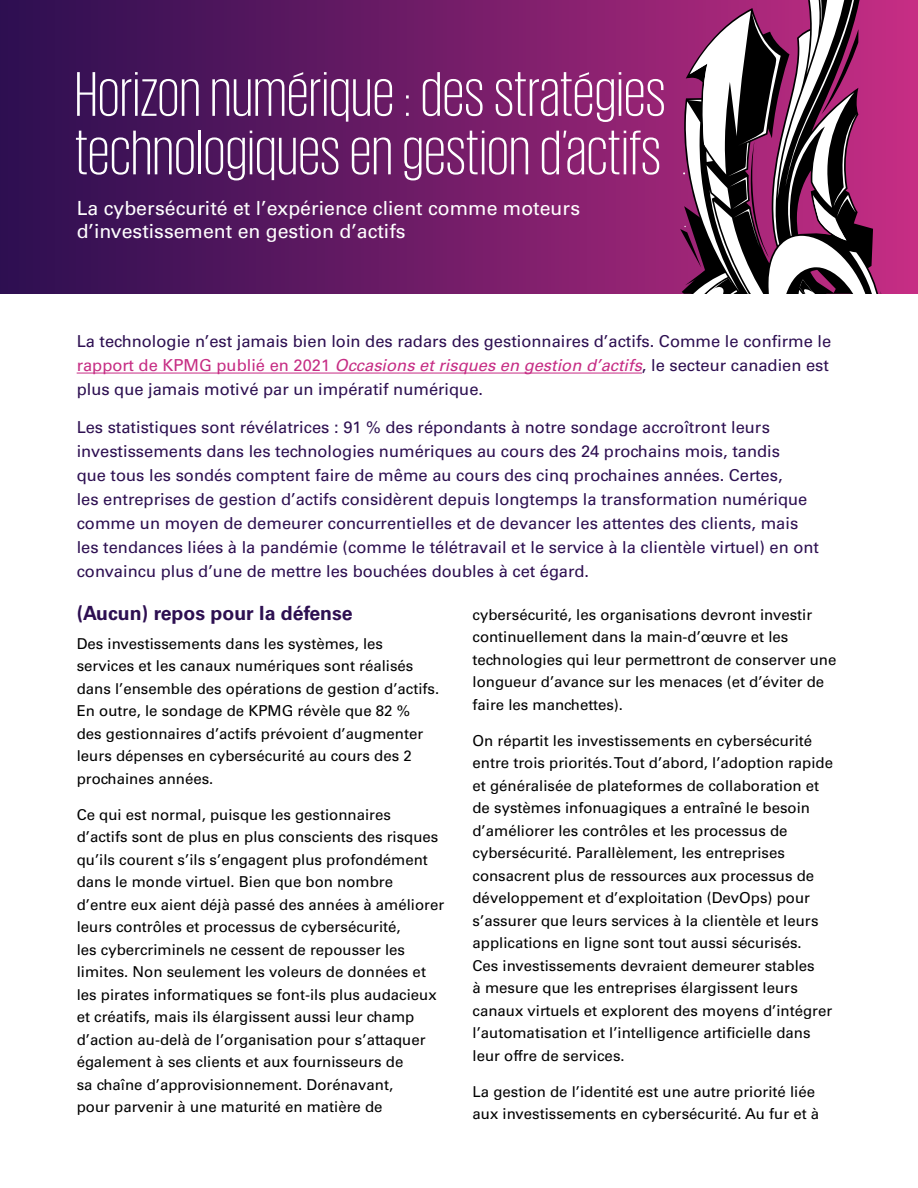
<style>
.page{position:relative;width:918px;height:1188px;background:#fff}
.page>*{position:absolute;margin:0;border:0;box-sizing:border-box;transform-origin:0 0}
.t1{font:300 64.5px/58.5px "KPMG";letter-spacing:.015em;color:#fff}
.t2{font:19.5px/23.4px "Univers LT Std";color:#fff}
.t3{font:700 19.5px "Univers LT Std";color:#2d0f51}
.t4{font:16.5px/24px "Univers LT Std";color:#2d0f51}
.t5{font:15px/22.5px "Univers LT Std";color:#000}
.s1{color:#c62d84}
.s2{font-style:italic;color:#c62d84}
</style>
<div class="page">
<svg style="left:0;top:0;width:918px;height:294px;background:#661a64"></svg>
<svg style="left:680px;top:0;width:206px;height:294px"></svg>
<hr style="left:77px;top:373px;width:565px;height:1px;background:#c62d84">
<h1 class="t1" style="left:75px;top:63px;width:592px">Horizon numérique : des stratégies technologiques en gestion d’actifs</h1>
<h2 class="t2" style="left:77px;top:196px;width:505px">La cybersécurité et l’expérience client comme moteurs d’investissement en gestion d’actifs</h2>
<p class="t4" style="left:77px;top:330px;width:756px">La technologie n’est jamais bien loin des radars des gestionnaires d’actifs. Comme le confirme le <span class="s1">rapport de KPMG publié en 2021</span> <span class="s2">Occasions et risques en gestion d’actifs</span>, le secteur canadien est plus que jamais motivé par un impératif numérique.</p>
<p class="t4" style="left:77px;top:415px;width:744px">Les statistiques sont révélatrices : 91 % des répondants à notre sondage accroîtront leurs investissements dans les technologies numériques au cours des 24 prochains mois, tandis<br>que tous les sondés comptent faire de même au cours des cinq prochaines années. Certes,<br>les entreprises de gestion d’actifs considèrent depuis longtemps la transformation numérique comme un moyen de demeurer concurrentielles et de devancer les attentes des clients, mais les tendances liées à la pandémie (comme le télétravail et le service à la clientèle virtuel) en ont convaincu plus d’une de mettre les bouchées doubles à cet égard.</p>
<h2 class="t3" style="left:77px;top:601px;width:278px">(Aucun) repos pour la défense</h2>
<p class="t5" style="left:77px;top:632px;width:364px">Des investissements dans les systèmes, les services et les canaux numériques sont réalisés dans l’ensemble des opérations de gestion d’actifs.<br>En outre, le sondage de KPMG révèle que 82 %<br>des gestionnaires d’actifs prévoient d’augmenter leurs dépenses en cybersécurité au cours des 2 prochaines années.</p>
<p class="t5" style="left:77px;top:803px;width:369px">Ce qui est normal, puisque les gestionnaires d’actifs sont de plus en plus conscients des risques qu’ils courent s’ils s’engagent plus profondément dans le monde virtuel. Bien que bon nombre d’entre eux aient déjà passé des années à améliorer leurs contrôles et processus de cybersécurité,<br>les cybercriminels ne cessent de repousser les limites. Non seulement les voleurs de données et les pirates informatiques se font-ils plus audacieux et créatifs, mais ils élargissent aussi leur champ d’action au-delà de l’organisation pour s’attaquer également à ses clients et aux fournisseurs de<br>sa chaîne d’approvisionnement. Dorénavant,<br>pour parvenir à une maturité en matière de</p>
<p class="t5" style="left:472px;top:603px;width:365px">cybersécurité, les organisations devront investir continuellement dans la main-d’œuvre et les technologies qui leur permettront de conserver une longueur d’avance sur les menaces (et d’éviter de faire les manchettes).</p>
<p class="t5" style="left:472px;top:729px;width:362px">On répartit les investissements en cybersécurité entre trois priorités. Tout d’abord, l’adoption rapide et généralisée de plateformes de collaboration et de systèmes infonuagiques a entraîné le besoin d’améliorer les contrôles et les processus de cybersécurité. Parallèlement, les entreprises consacrent plus de ressources aux processus de développement et d’exploitation (DevOps) pour s’assurer que leurs services à la clientèle et leurs applications en ligne sont tout aussi sécurisés.<br>Ces investissements devraient demeurer stables<br>à mesure que les entreprises élargissent leurs canaux virtuels et explorent des moyens d’intégrer l’automatisation et l’intelligence artificielle dans leur offre de services.</p>
<p class="t5" style="left:472px;top:1080px;width:348px">La gestion de l’identité est une autre priorité liée aux investissements en cybersécurité. Au fur et à</p>
</div>
